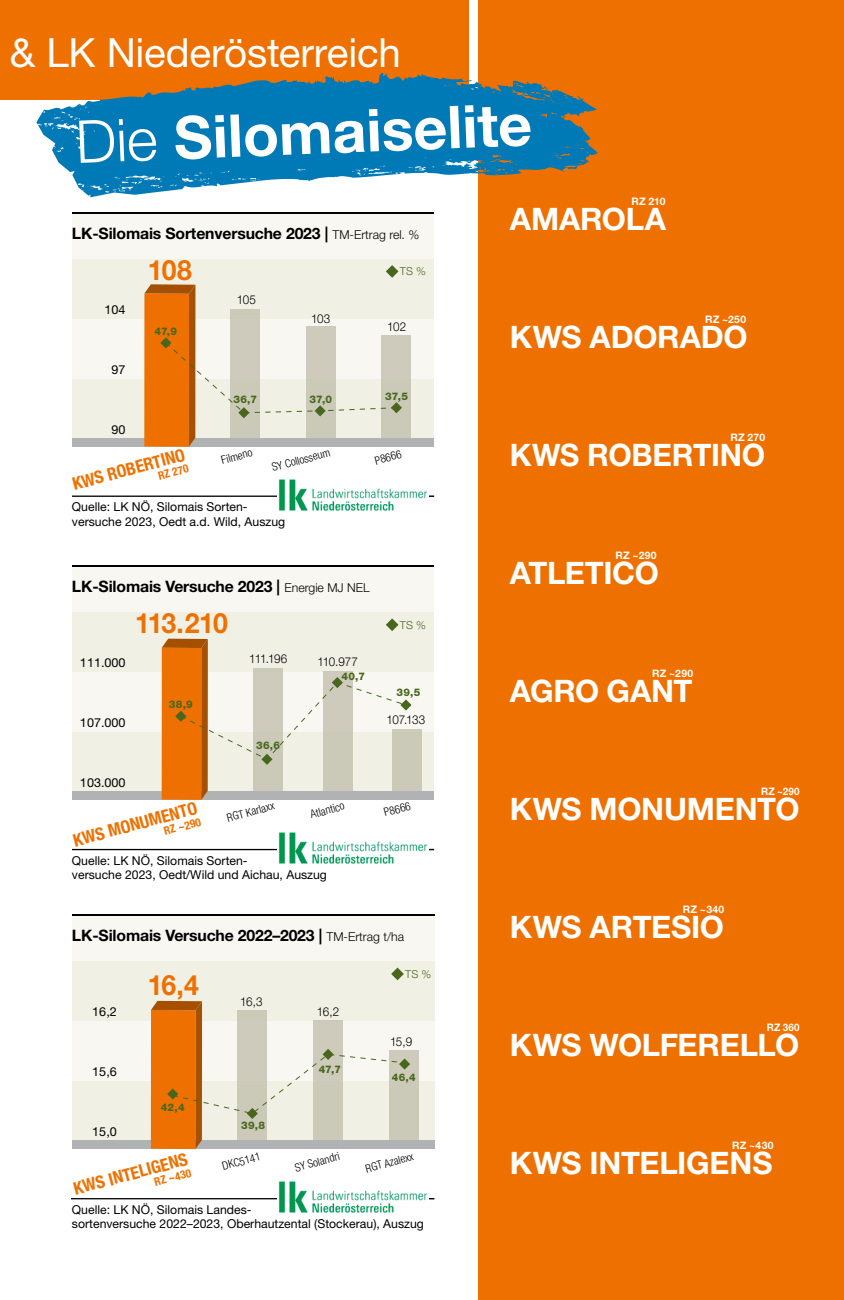
<style>
.page{position:relative;width:844px;height:1300px;background:#fff}
.page>*{position:absolute;margin:0;border:0;box-sizing:border-box;transform-origin:0 0}
.t1{font:700 59.15px "Helvetica Neue LT Pro";color:#fff}
.t2{font:40.25px "Helvetica Neue LT Std";letter-spacing:-.005em;color:#fff}
.t3{font:700 30.97px "Helvetica Neue LT Std";letter-spacing:-.01em;color:#fff}
.t4{font:700 28px "Helvetica Neue LT Std";letter-spacing:-.03em;color:#ee7100;scale:.95 1}
.t5{font:700 condensed 17.5px "Helvetica Neue LT Std";color:#ee7100}
.t6{font:700 15.75px "Helvetica Neue LT Std";letter-spacing:-.01em;color:#000}
.t7{font:12.42px "Helvetica Neue LT Std";color:#000}
.t8{font:12.25px/14.7px "Helvetica Neue LT Std";color:#000}
.t9{font:300 12.25px "Helvetica Neue LT Std";letter-spacing:-.035em;color:#000;scale:.95 1}
.t10{font:300 condensed 11.38px "Helvetica Neue LT Std";color:#000}
.t11{font:700 condensed 11.38px "Helvetica Neue LT Std";color:#ee7100}
.t12{font:300 11.03px "Helvetica Neue LT Std";color:#49671c}
.t13{font:800 10.5px "Helvetica Neue LT Std";letter-spacing:.025em;color:#49671c}
.t14{font:700 10.33px "Helvetica Neue LT Std";letter-spacing:.025em;color:#fff}
.t15{font:700 10.33px "Helvetica Neue LT Std";letter-spacing:.025em;color:#fff;scale:.95 1}
.s1{font-weight:300}
.s2{font-weight:300;font-size:12.25px}
</style>
<div class="page">
<div style="left:72px;top:438px;width:362px;height:9px;background:#b1b2b3"></div>
<div style="left:72px;top:317px;width:362px;height:72px;background:#f8f7f1"></div>
<div style="left:72px;top:212px;width:362px;height:72px;background:#f8f7f1"></div>
<hr style="left:72px;top:212px;width:362px;height:1px;background:#000">
<hr style="left:72px;top:495px;width:287px;height:2px;background:#000">
<div style="left:72px;top:379px;width:362px;height:59px;background:#f1f0e5"></div>
<div style="left:72px;top:259px;width:362px;height:60px;background:#f1f0e5"></div>
<div style="left:381px;top:335px;width:30px;height:103px;background:#cbc9b8"></div>
<hr style="left:359px;top:495px;width:75px;height:2px;background:#000">
<img style="left:277px;top:479px;width:151px;height:32px">
<svg style="left:386px;top:265px;width:12px;height:13px"></svg>
<svg style="left:144px;top:284px;width:258px;height:163px"></svg>
<div style="left:72px;top:791px;width:362px;height:9px;background:#b1b2b3"></div>
<div style="left:72px;top:671px;width:362px;height:72px;background:#f8f7f1"></div>
<div style="left:72px;top:565px;width:362px;height:72px;background:#f8f7f1"></div>
<hr style="left:72px;top:565px;width:362px;height:2px;background:#000">
<hr style="left:72px;top:849px;width:287px;height:1px;background:#000">
<div style="left:72px;top:732px;width:362px;height:59px;background:#f1f0e5"></div>
<div style="left:72px;top:612px;width:362px;height:60px;background:#f1f0e5"></div>
<div style="left:392px;top:729px;width:29px;height:62px;background:#cbc9b8"></div>
<hr style="left:359px;top:849px;width:75px;height:1px;background:#000">
<img style="left:277px;top:832px;width:151px;height:32px">
<svg style="left:386px;top:618px;width:12px;height:13px"></svg>
<svg style="left:162px;top:639px;width:249px;height:161px"></svg>
<div style="left:72px;top:1140px;width:362px;height:9px;background:#b1b2b3"></div>
<div style="left:72px;top:1020px;width:362px;height:72px;background:#f8f7f1"></div>
<div style="left:72px;top:915px;width:362px;height:72px;background:#f8f7f1"></div>
<hr style="left:72px;top:914px;width:362px;height:2px;background:#000">
<hr style="left:72px;top:1198px;width:287px;height:1px;background:#000">
<div style="left:72px;top:1081px;width:362px;height:59px;background:#f1f0e5"></div>
<div style="left:72px;top:961px;width:362px;height:60px;background:#f1f0e5"></div>
<div style="left:389px;top:1050px;width:30px;height:90px;background:#cbc9b8"></div>
<hr style="left:359px;top:1198px;width:75px;height:1px;background:#000">
<img style="left:278px;top:1181px;width:150px;height:32px">
<svg style="left:391px;top:967px;width:13px;height:13px"></svg>
<svg style="left:151px;top:1001px;width:259px;height:148px"></svg>
<div style="left:0;top:0;width:468px;height:99px;background:#ee7100"></div>
<div style="left:478px;top:0;width:365px;height:1300px;background:#ee7100"></div>
<svg style="left:36px;top:72px;width:561px;height:125px;fill:#007ab6"></svg>
<h2 class="t2" style="left:10px;top:28px;width:392px">&amp; LK Niederösterreich</h2>
<h1 class="t1" style="left:74px;top:104px;width:458px;rotate:-2deg"><span class="s1">Die</span> Silomaiselite</h1>
<p class="t14" style="left:631px;top:194px;width:36px">RZ 210</p>
<p class="t6" style="left:72px;top:223px;width:349px">LK-Silomais Sortenversuche 2023 | <span class="s2">TM-Ertrag rel. %</span></p>
<p class="t7" style="left:104px;top:302px;width:23px">104</p>
<p class="t7" style="left:111px;top:362px;width:16px">97</p>
<p class="t7" style="left:111px;top:422px;width:16px">90</p>
<h3 class="t4" style="left:148px;top:252px;width:48px">108</h3>
<p class="t13" style="left:154px;top:325px;width:24px">47,9</p>
<h3 class="t5" style="left:70px;top:474px;width:117px;rotate:-15deg">KWS ROBERTINO</h3>
<p class="t11" style="left:157px;top:469px;width:32px;rotate:-15deg">RZ 270</p>
<p class="t9" style="left:237px;top:292px;width:22px">105</p>
<p class="t9" style="left:311px;top:311px;width:22px">103</p>
<p class="t13" style="left:233px;top:393px;width:25px">36,7</p>
<p class="t13" style="left:309px;top:393px;width:24px">37,0</p>
<p class="t12" style="left:400px;top:265px;width:27px">TS %</p>
<p class="t9" style="left:387px;top:319px;width:22px">102</p>
<p class="t13" style="left:385px;top:390px;width:24px">37,5</p>
<p class="t10" style="left:220px;top:454px;width:33px;rotate:-15deg">Filmeno</p>
<p class="t10" style="left:270px;top:461px;width:61px;rotate:-15deg">SY Collosseum</p>
<p class="t10" style="left:373px;top:454px;width:29px;rotate:-15deg">P8666</p>
<p class="t8" style="left:72px;top:499px;width:215px">Quelle: LK NÖ, Silomais Sorten&shy;versuche 2023, Oedt a.d. Wild, Auszug</p>
<p class="t6" style="left:72px;top:576px;width:299px">LK-Silomais Versuche 2023 | <span class="s2">Energie MJ NEL</span></p>
<p class="t7" style="left:80px;top:655px;width:47px">111.000</p>
<h3 class="t4" style="left:135px;top:606px;width:99px">113.210</h3>
<p class="t7" style="left:80px;top:715px;width:47px">107.000</p>
<p class="t13" style="left:169px;top:698px;width:26px">38,9</p>
<p class="t7" style="left:80px;top:775px;width:47px">103.000</p>
<p class="t9" style="left:249px;top:651px;width:42px">111.196</p>
<p class="t9" style="left:317px;top:654px;width:44px">110.977</p>
<p class="t13" style="left:256px;top:739px;width:25px">36,6</p>
<p class="t13" style="left:341px;top:669px;width:25px">40,7</p>
<p class="t12" style="left:400px;top:618px;width:27px">TS %</p>
<p class="t13" style="left:396px;top:686px;width:25px">39,5</p>
<p class="t9" style="left:386px;top:712px;width:42px">107.133</p>
<h3 class="t5" style="left:71px;top:830px;width:129px;rotate:-15deg">KWS MONUMENTO</h3>
<p class="t11" style="left:162px;top:824px;width:39px;rotate:-15deg">RZ ~290</p>
<p class="t10" style="left:225px;top:811px;width:50px;rotate:-15deg">RGT Karlaxx</p>
<p class="t10" style="left:309px;top:808px;width:36px;rotate:-15deg">Atlantico</p>
<p class="t10" style="left:382px;top:806px;width:29px;rotate:-15deg">P8666</p>
<p class="t8" style="left:72px;top:852px;width:256px">Quelle: LK NÖ, Silomais Sorten-<br>versuche 2023, Oedt/Wild und Aichau, Auszug</p>
<p class="t6" style="left:72px;top:925px;width:333px">LK-Silomais Versuche 2022–2023 | <span class="s2">TM-Ertrag t/ha</span></p>
<p class="t7" style="left:92px;top:1004px;width:26px">16,2</p>
<h3 class="t4" style="left:148px;top:968px;width:55px">16,4</h3>
<p class="t9" style="left:240px;top:994px;width:25px">16,3</p>
<p class="t9" style="left:317px;top:1004px;width:25px">16,2</p>
<p class="t12" style="left:405px;top:967px;width:27px">TS %</p>
<p class="t9" style="left:390px;top:1034px;width:25px">15,9</p>
<p class="t7" style="left:92px;top:1064px;width:26px">15,6</p>
<p class="t13" style="left:319px;top:1063px;width:24px">47,7</p>
<p class="t13" style="left:392px;top:1071px;width:25px">46,4</p>
<p class="t13" style="left:161px;top:1101px;width:26px">42,4</p>
<p class="t7" style="left:92px;top:1124px;width:26px">15,0</p>
<p class="t13" style="left:241px;top:1119px;width:25px">39,8</p>
<h3 class="t5" style="left:71px;top:1178px;width:119px;rotate:-15deg">KWS INTELIGENS</h3>
<p class="t11" style="left:153px;top:1175px;width:39px;rotate:-15deg">RZ ~430</p>
<p class="t10" style="left:221px;top:1160px;width:41px;rotate:-15deg">DKC5141</p>
<p class="t10" style="left:293px;top:1161px;width:47px;rotate:-15deg">SY Solandri</p>
<p class="t10" style="left:364px;top:1162px;width:51px;rotate:-15deg">RGT Azalexx</p>
<p class="t8" style="left:72px;top:1202px;width:353px">Quelle: LK NÖ, Silomais Landes-<br>sortenversuche 2022–2023, Oberhautzental (Stockerau), Auszug</p>
<h3 class="t3" style="left:510px;top:200px;width:157px">AMAROLA</h3>
<p class="t14" style="left:705px;top:312px;width:42px">RZ ~250</p>
<h3 class="t3" style="left:510px;top:318px;width:239px">KWS ADORADO</h3>
<p class="t14" style="left:730px;top:431px;width:36px">RZ 270</p>
<h3 class="t3" style="left:510px;top:436px;width:256px">KWS ROBERTINO</h3>
<p class="t14" style="left:615px;top:549px;width:43px">RZ ~290</p>
<h3 class="t3" style="left:510px;top:554px;width:150px">ATLETICO</h3>
<p class="t14" style="left:652px;top:667px;width:43px">RZ ~290</p>
<h3 class="t3" style="left:510px;top:672px;width:184px">AGRO GANT</h3>
<p class="t15" style="left:761px;top:784px;width:42px">RZ ~290</p>
<h3 class="t3" style="left:510px;top:790px;width:291px">KWS MONUMENTO</h3>
<p class="t14" style="left:682px;top:903px;width:43px">RZ ~340</p>
<h3 class="t3" style="left:510px;top:908px;width:215px">KWS ARTESIO</h3>
<p class="t15" style="left:766px;top:1020px;width:36px">RZ 360</p>
<h3 class="t3" style="left:510px;top:1026px;width:290px">KWS WOLFERELLO</h3>
<p class="t14" style="left:731px;top:1139px;width:43px">RZ ~430</p>
<h3 class="t3" style="left:510px;top:1144px;width:264px">KWS INTELIGENS</h3>
</div>
